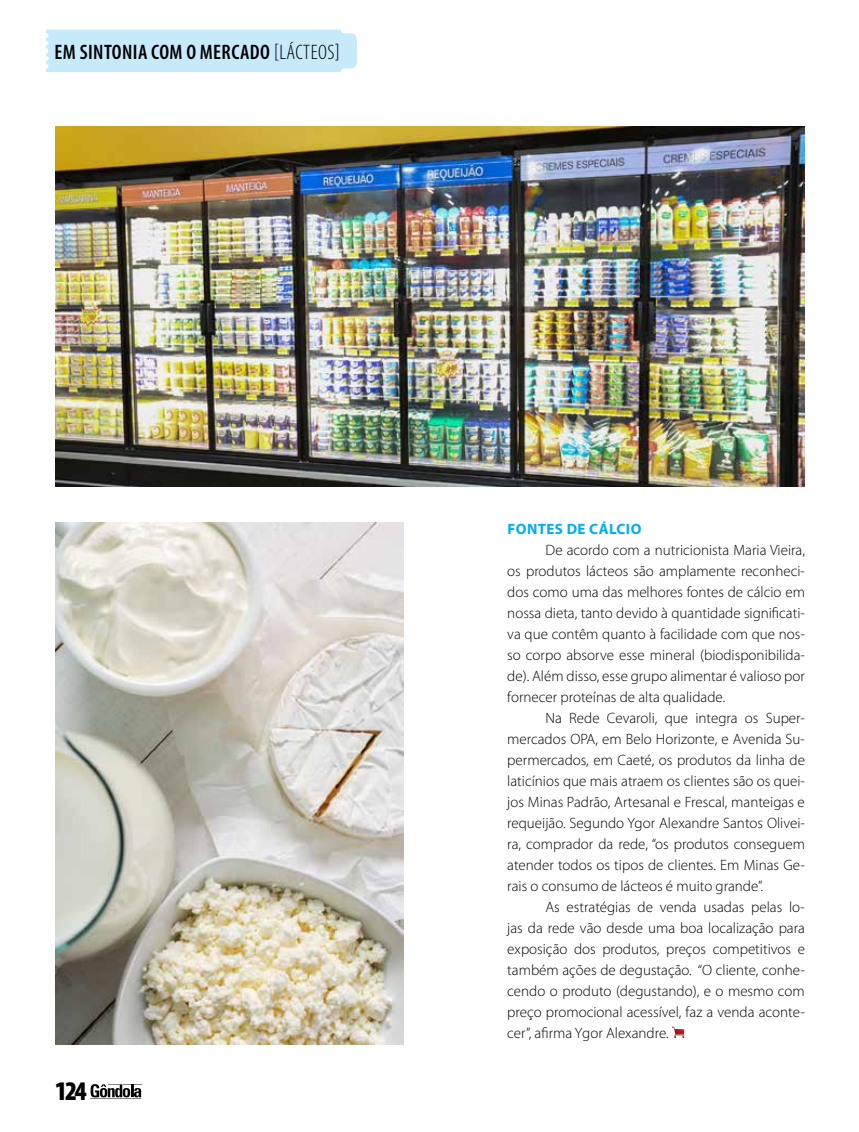
<style>
.page{position:relative;width:859px;height:1132px;background:#fff}
.page>*{position:absolute;margin:0;border:0;box-sizing:border-box;transform-origin:0 0}
.t1{font:900 condensed 27px "Myriad Pro";color:#000}
.t2{font:600 condensed 21px "Myriad Pro";letter-spacing:.02em;color:#000}
.t3{font:300 15px/21px "Myriad Pro";color:#000;text-align:justify}
.t4{font:700 15px "Myriad Pro";letter-spacing:.03em;color:#00aeef}
.s1{font-weight:300}
</style>
<div class="page">
<svg style="left:91px;top:1084px;width:50px;height:13px"></svg>
<hr style="left:91px;top:1097px;width:50px;height:1px;background:#808285">
<div style="left:46px;top:30px;width:311px;height:42px;background:#c7eafb"></div>
<svg style="left:672px;top:1026px;width:13px;height:11px"></svg>
<img style="left:55px;top:126px;width:750px;height:360px">
<img style="left:55px;top:522px;width:348px;height:522px">
<h2 class="t2" style="left:55px;top:39px;width:287px">EM SINTONIA COM O MERCADO <span class="s1">[LÁCTEOS]</span></h2>
<h1 class="t1" style="left:55px;top:1073px;width:33px">124</h1>
<p class="t4" style="left:507px;top:518px;width:135px">FONTES DE CÁLCIO</p>
<p class="t3" style="left:507px;top:539px;width:299px;text-indent:38px">De acordo com a nutricionista Maria Vieira, os produtos lácteos são amplamente reconheci&shy;dos como uma das melhores fontes de cálcio em nossa dieta, tanto devido à quantidade significati&shy;va que contêm quanto à facilidade com que nos&shy;so corpo absorve esse mineral (biodisponibilida&shy;de). Além disso, esse grupo alimentar é valioso por fornecer proteínas de alta qualidade.</p>
<p class="t3" style="left:507px;top:707px;width:299px;text-indent:38px">Na Rede Cevaroli, que integra os Super&shy;mercados OPA, em Belo Horizonte, e Avenida Su&shy;permercados, em Caeté, os produtos da linha de laticínios que mais atraem os clientes são os quei&shy;jos Minas Padrão, Artesanal e Frescal, manteigas e requeijão. Segundo Ygor Alexandre Santos Olivei&shy;ra, comprador da rede, “os produtos conseguem atender todos os tipos de clientes. Em Minas Ge&shy;rais o consumo de lácteos é muito grande”.</p>
<p class="t3" style="left:507px;top:896px;width:299px;text-indent:38px">As estratégias de venda usadas pelas lo&shy;jas da rede vão desde uma boa localização para exposição dos produtos, preços competitivos e também ações de degustação. “O cliente, conhe&shy;cendo o produto (degustando), e o mesmo com preço promocional acessível, faz a venda aconte&shy;cer”, afirma Ygor Alexandre.</p>
</div>
